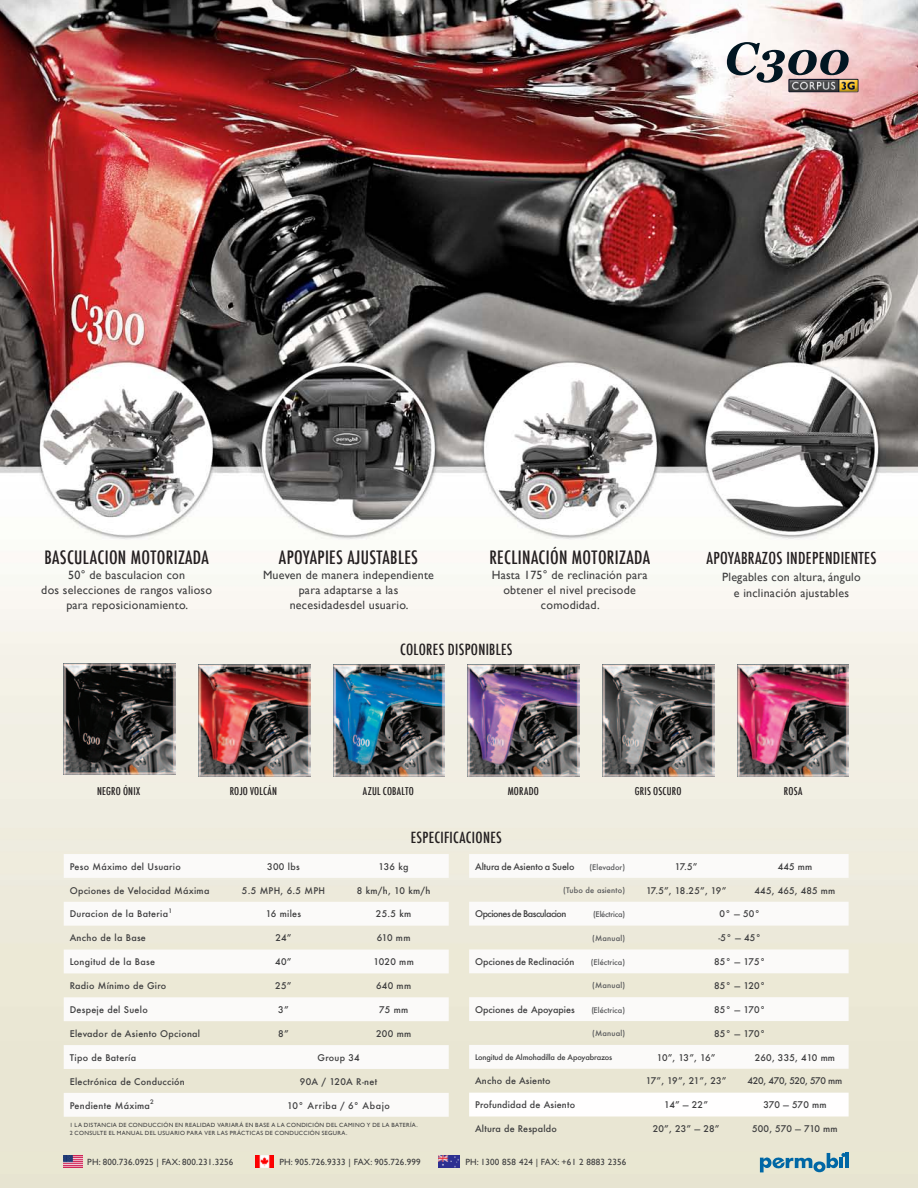
<style>
.page{position:relative;width:918px;height:1188px;background:#fff}
.page>*{position:absolute;margin:0;border:0;box-sizing:border-box;transform-origin:0 0}
.t1{font:500 condensed 18px "Futura";letter-spacing:.02em;color:#231f20}
.t2{font:500 condensed 16.2px "Futura";letter-spacing:.02em;color:#231f20}
.t3{font:500 condensed 15px "Futura";letter-spacing:.02em;color:#231f20}
.t4{font:12px/15px "Gill Sans";letter-spacing:.02em;color:#3e3e3f;text-align:center}
.t5{font:500 condensed 10.5px "Futura";letter-spacing:.02em;color:#231f20}
.t6{font:500 9px "Futura";letter-spacing:.03em;color:#3e3e3f}
.t7{font:9px "Gill Sans";letter-spacing:.02em;color:#3e3e3f}
.t8{font:500 9px "Futura";color:#3e3e3f}
.t9{font:500 9px "Futura";letter-spacing:-.01em;color:#3e3e3f}
.t10{font:500 9px "Futura";letter-spacing:-.055em;color:#3e3e3f}
.t11{font:500 9px "Futura";letter-spacing:.065em;color:#3e3e3f}
.t12{font:500 9px "Futura";letter-spacing:-.03em;color:#3e3e3f}
.t13{font:500 7.5px "Futura";color:#57585a}
.t14{font:500 7.5px "Futura";letter-spacing:-.02em;color:#3e3e3f}
.t15{font:500 7.5px "Futura";letter-spacing:.02em;color:#57585a}
.t16{font:500 7.5px "Futura";letter-spacing:-.03em;color:#57585a}
.t17{font:6px "Gill Sans";letter-spacing:.05em;color:#3e3e3f}
.t18{font:500 6px "Futura";color:#3e3e3f}
</style>
<div class="page">
<img style="left:0;top:0;width:918px;height:1188px">
<svg style="left:64px;top:854px;width:385px;height:167px"></svg>
<svg style="left:64px;top:1045px;width:385px;height:72px"></svg>
<svg style="left:469px;top:854px;width:380px;height:167px"></svg>
<svg style="left:469px;top:1045px;width:380px;height:24px"></svg>
<svg style="left:469px;top:1093px;width:380px;height:24px"></svg>
<img style="left:64px;top:1156px;width:18px;height:12px">
<img style="left:256px;top:1156px;width:18px;height:12px">
<img style="left:438px;top:1156px;width:21px;height:11px">
<hr style="left:845px;top:1153px;width:4px;height:15px;background:#0067a5">
<svg style="left:760px;top:1153px;width:86px;height:19px;background:#8fb5c0"></svg>
<svg style="left:727px;top:42px;width:122px;height:41px"></svg>
<img style="left:788px;top:79px;width:70px;height:13px">
<img style="left:198px;top:665px;width:112px;height:111px">
<img style="left:64px;top:663px;width:111px;height:112px">
<img style="left:333px;top:665px;width:112px;height:111px">
<img style="left:468px;top:665px;width:111px;height:111px">
<img style="left:603px;top:665px;width:111px;height:111px">
<img style="left:737px;top:665px;width:112px;height:111px">
<p class="t1" style="left:44px;top:545px;width:166px">BASCULACION MOTORIZADA</p>
<p class="t4" style="left:68px;top:567px;width:118px">50° de basculacion con</p>
<p class="t4" style="left:41px;top:582px;width:172px">dos selecciones de rangos valioso para reposicionamiento.</p>
<p class="t1" style="left:279px;top:545px;width:141px">APOYAPIES AJUSTABLES</p>
<p class="t4" style="left:263px;top:567px;width:173px">Mueven de manera independiente</p>
<p class="t4" style="left:290px;top:582px;width:120px">para adaptarse a las necesidadesdel usuario.</p>
<p class="t1" style="left:489px;top:545px;width:162px">RECLINACIÓN MOTORIZADA</p>
<p class="t4" style="left:492px;top:567px;width:157px">Hasta 175° de reclinación para obtener el nivel precisode comodidad.</p>
<p class="t3" style="left:400px;top:640px;width:114px">COLORES DISPONIBLES</p>
<p class="t2" style="left:706px;top:548px;width:171px">APOYABRAZOS INDEPENDIENTES</p>
<p class="t4" style="left:722px;top:569px;width:140px">Plegables con altura, ángulo</p>
<p class="t4" style="left:734px;top:585px;width:117px">e inclinación ajustables</p>
<p class="t5" style="left:97px;top:785px;width:44px">NEGRO ÓNIX</p>
<p class="t5" style="left:230px;top:785px;width:49px">ROJO VOLCÁN</p>
<p class="t5" style="left:363px;top:785px;width:52px">AZUL COBALTO</p>
<p class="t5" style="left:508px;top:785px;width:33px">MORADO</p>
<p class="t5" style="left:635px;top:785px;width:48px">GRIS OSCURO</p>
<p class="t5" style="left:784px;top:785px;width:20px">ROSA</p>
<p class="t3" style="left:411px;top:828px;width:92px">ESPECIFICACIONES</p>
<p class="t6" style="left:70px;top:860px;width:113px">Peso Máximo del Usuario</p>
<p class="t6" style="left:267px;top:860px;width:34px">300 lbs</p>
<p class="t6" style="left:379px;top:860px;width:32px">136 kg</p>
<p class="t6" style="left:70px;top:884px;width:141px">Opciones de Velocidad Máxima</p>
<p class="t6" style="left:242px;top:884px;width:85px">5.5 MPH, 6.5 MPH</p>
<p class="t6" style="left:357px;top:884px;width:75px">8 km/h, 10 km/h</p>
<p class="t6" style="left:70px;top:908px;width:100px">Duracion de la Bateria</p>
<p class="t18" style="left:168px;top:907px;width:5px">1</p>
<p class="t6" style="left:266px;top:908px;width:37px">16 miles</p>
<p class="t6" style="left:376px;top:908px;width:37px">25.5 km</p>
<p class="t6" style="left:70px;top:932px;width:78px">Ancho de la Base</p>
<p class="t6" style="left:275px;top:932px;width:18px">24”</p>
<p class="t6" style="left:377px;top:932px;width:35px">610 mm</p>
<p class="t6" style="left:70px;top:956px;width:87px">Longitud de la Base</p>
<p class="t6" style="left:275px;top:956px;width:18px">40”</p>
<p class="t6" style="left:374px;top:956px;width:42px">1020 mm</p>
<p class="t6" style="left:70px;top:980px;width:98px">Radio Mínimo de Giro</p>
<p class="t6" style="left:275px;top:980px;width:18px">25”</p>
<p class="t6" style="left:376px;top:980px;width:36px">640 mm</p>
<p class="t6" style="left:70px;top:1003px;width:80px">Despeje del Suelo</p>
<p class="t6" style="left:278px;top:1003px;width:12px">3”</p>
<p class="t6" style="left:379px;top:1003px;width:31px">75 mm</p>
<p class="t6" style="left:70px;top:1027px;width:132px">Elevador de Asiento Opcional</p>
<p class="t6" style="left:278px;top:1027px;width:12px">8”</p>
<p class="t6" style="left:376px;top:1027px;width:37px">200 mm</p>
<p class="t6" style="left:70px;top:1051px;width:68px">Tipo de Batería</p>
<p class="t6" style="left:318px;top:1051px;width:44px">Group 34</p>
<p class="t6" style="left:70px;top:1075px;width:117px">Electrónica de Conducción</p>
<p class="t6" style="left:300px;top:1075px;width:79px">90A / 120A R-net</p>
<p class="t6" style="left:70px;top:1099px;width:82px">Pendiente Máxima</p>
<p class="t18" style="left:150px;top:1098px;width:5px">2</p>
<p class="t11" style="left:287px;top:1099px;width:104px">10° Arriba / 6° Abajo</p>
<p class="t17" style="left:70px;top:1121px;width:350px">1 LA DISTANCIA DE CONDUCCIÓN EN REALIDAD VARIARÁ EN BASE A LA CONDICIÓN DEL CAMINO Y DE LA BATERÍA.</p>
<p class="t17" style="left:70px;top:1129px;width:279px">2 CONSULTE EL MANUAL DEL USUARIO PARA VER LAS PRÁCTICAS DE CONDUCCIÓN SEGURA.</p>
<p class="t9" style="left:475px;top:860px;width:101px">Altura de Asiento a Suelo</p>
<p class="t13" style="left:590px;top:862px;width:37px">(Elevador)</p>
<p class="t6" style="left:675px;top:860px;width:24px">17.5”</p>
<p class="t6" style="left:778px;top:860px;width:36px">445 mm</p>
<p class="t15" style="left:563px;top:885px;width:63px">(Tubo de asiento)</p>
<p class="t6" style="left:646px;top:884px;width:82px">17.5”, 18.25”, 19”</p>
<p class="t6" style="left:755px;top:884px;width:82px">445, 465, 485 mm</p>
<p class="t10" style="left:475px;top:908px;width:93px">Opciones de Basculacion</p>
<p class="t16" style="left:593px;top:909px;width:33px">(Eléctrica)</p>
<p class="t6" style="left:719px;top:908px;width:42px">0° — 50°</p>
<p class="t13" style="left:592px;top:933px;width:34px">(Manual)</p>
<p class="t6" style="left:718px;top:932px;width:45px">-5° — 45°</p>
<p class="t8" style="left:475px;top:956px;width:101px">Opciones de Reclinación</p>
<p class="t13" style="left:591px;top:957px;width:36px">(Eléctrica)</p>
<p class="t6" style="left:714px;top:956px;width:53px">85° — 175°</p>
<p class="t13" style="left:592px;top:980px;width:34px">(Manual)</p>
<p class="t6" style="left:714px;top:979px;width:53px">85° — 120°</p>
<p class="t8" style="left:475px;top:1003px;width:101px">Opciones de Apoyapies</p>
<p class="t13" style="left:591px;top:1005px;width:35px">(Eléctrica)</p>
<p class="t6" style="left:714px;top:1003px;width:53px">85° — 170°</p>
<p class="t13" style="left:592px;top:1028px;width:34px">(Manual)</p>
<p class="t6" style="left:714px;top:1027px;width:53px">85° — 170°</p>
<p class="t14" style="left:475px;top:1052px;width:139px">Longitud de Almohadilla de Apoyabrazos</p>
<p class="t6" style="left:657px;top:1051px;width:60px">10”, 13”, 16”</p>
<p class="t6" style="left:755px;top:1051px;width:82px">260, 335, 410 mm</p>
<p class="t6" style="left:475px;top:1075px;width:77px">Ancho de Asiento</p>
<p class="t6" style="left:646px;top:1075px;width:82px">17”, 19”, 21”, 23”</p>
<p class="t12" style="left:748px;top:1075px;width:96px">420, 470, 520, 570 mm</p>
<p class="t6" style="left:475px;top:1099px;width:102px">Profundidad de Asiento</p>
<p class="t6" style="left:664px;top:1099px;width:45px">14” — 22”</p>
<p class="t6" style="left:763px;top:1099px;width:65px">370 — 570 mm</p>
<p class="t6" style="left:475px;top:1123px;width:83px">Altura de Respaldo</p>
<p class="t6" style="left:653px;top:1123px;width:68px">20”, 23” — 28”</p>
<p class="t6" style="left:752px;top:1123px;width:87px">500, 570 — 710 mm</p>
<p class="t7" style="left:87px;top:1156px;width:147px">PH: 800.736.0925 | FAX: 800.231.3256</p>
<p class="t7" style="left:279px;top:1156px;width:143px">PH: 905.726.9333 | FAX: 905.726.999</p>
<p class="t7" style="left:465px;top:1156px;width:162px">PH: 1300 858 424 | FAX: +61 2 8883 2356</p>
</div>
